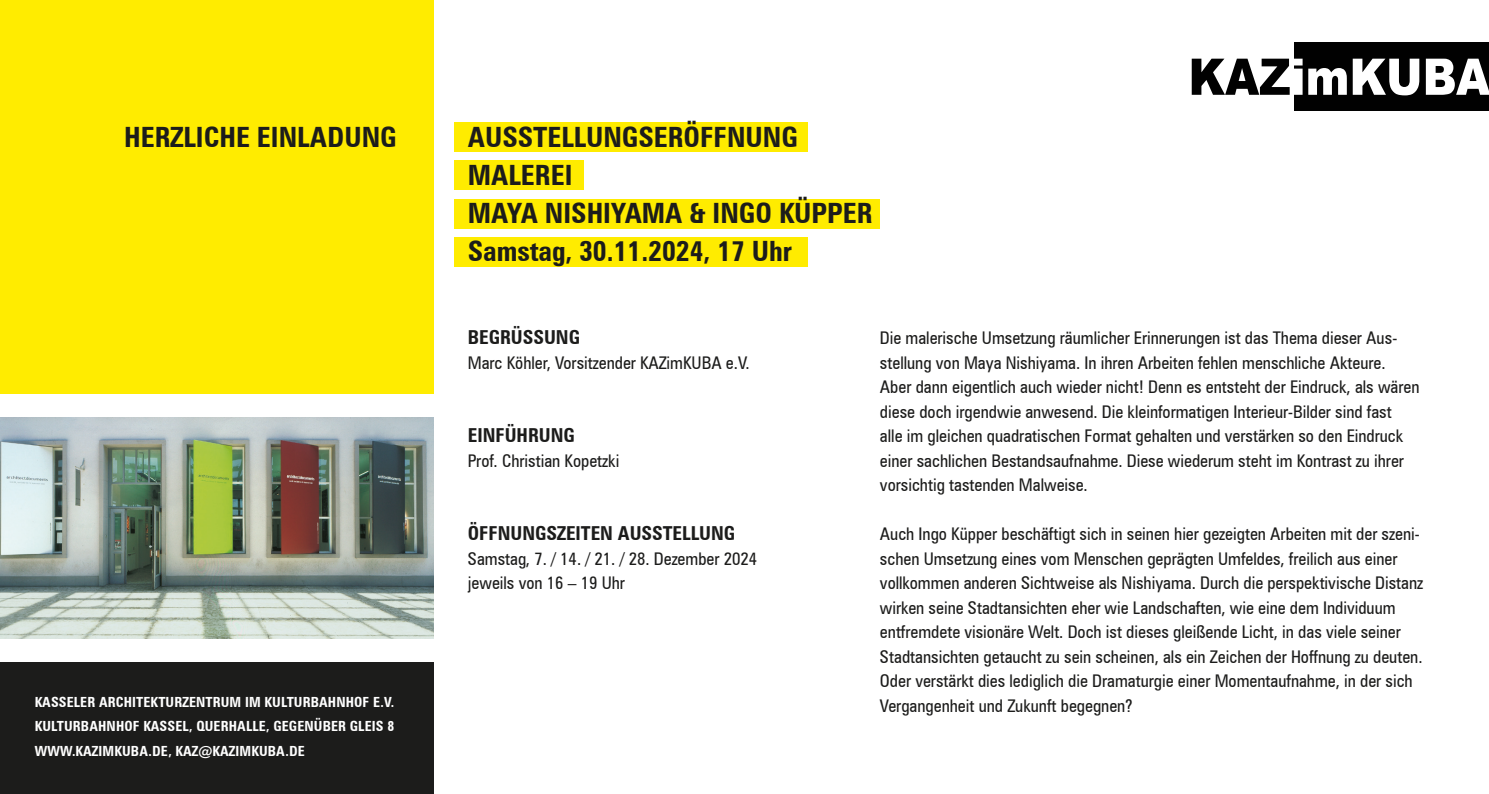
<style>
.page{position:relative;width:1489px;height:794px;background:#fff}
.page>*{position:absolute;margin:0;border:0;box-sizing:border-box;transform-origin:0 0}
.Fließtext{font:700 condensed 28px "Zurich BT";color:#1c1c1b}
.Fließtext-2{font:700 condensed 19.25px "Zurich BT";color:#1c1c1b}
.Fließtext-3{font:condensed 17.5px/24.5px "Zurich BT";color:#1c1c1b}
.Fließtext-4{font:700 condensed 14px/24.5px "Zurich BT";letter-spacing:.01em;color:#fff}
</style>
<div class="page">
<div style="left:454px;top:160px;width:129px;height:30px;background:#ffec00"></div>
<div style="left:454px;top:122px;width:354px;height:30px;background:#ffec00"></div>
<div style="left:454px;top:199px;width:426px;height:30px;background:#ffec00"></div>
<div style="left:454px;top:237px;width:354px;height:30px;background:#ffec00"></div>
<div style="left:0;top:0;width:433px;height:393px;background:#ffec00"></div>
<div style="left:0;top:662px;width:433px;height:132px;background:#1c1c1b"></div>
<img style="left:0;top:417px;width:433px;height:221px">
<div style="left:1294px;top:43px;width:194px;height:68px;background:#010101"></div>
<svg style="left:1191px;top:59px;width:111px;height:36px"></svg>
<svg style="left:1308px;top:68px;width:38px;height:27px"></svg>
<svg style="left:1352px;top:59px;width:67px;height:36px"></svg>
<svg style="left:1425px;top:59px;width:63px;height:36px"></svg>
<p class="Fließtext" style="left:124px;top:120px;width:274px">HERZLICHE EINLADUNG</p>
<p class="Fließtext-4" style="left:35px;top:689px;width:361px">KASSELER ARCHITEKTURZENTRUM IM KULTURBAHNHOF E.V.<br>KULTURBAHNHOF KASSEL, QUERHALLE, GEGENÜBER GLEIS 8</p>
<p class="Fließtext-4" style="left:35px;top:738px;width:272px">WWW.KAZIMKUBA.DE, KAZ@KAZIMKUBA.DE</p>
<p class="Fließtext" style="left:468px;top:120px;width:332px">AUSSTELLUNGSERÖFFNUNG</p>
<p class="Fließtext" style="left:468px;top:158px;width:106px">MALEREI</p>
<p class="Fließtext" style="left:468px;top:196px;width:406px">MAYA NISHIYAMA &amp; INGO KÜPPER</p>
<p class="Fließtext" style="left:468px;top:234px;width:326px">Samstag, 30.11.2024, 17 Uhr</p>
<p class="Fließtext-2" style="left:468px;top:325px;width:114px">BEGRÜSSUNG</p>
<p class="Fließtext-3" style="left:468px;top:350px;width:283px">Marc Köhler, Vorsitzender KAZimKUBA e.V.</p>
<p class="Fließtext-2" style="left:468px;top:423px;width:109px">EINFÜHRUNG</p>
<p class="Fließtext-3" style="left:468px;top:448px;width:153px">Prof. Christian Kopetzki</p>
<p class="Fließtext-2" style="left:468px;top:521px;width:269px">ÖFFNUNGSZEITEN AUSSTELLUNG</p>
<p class="Fließtext-3" style="left:468px;top:546px;width:291px">Samstag, 7. / 14. / 21. / 28. Dezember 2024</p>
<p class="Fließtext-3" style="left:468px;top:570px;width:159px">jeweils von 16 – 19 Uhr</p>
<p class="Fließtext-3" style="left:880px;top:325px;width:541px">Die malerische Umsetzung räumlicher Erinnerungen ist das Thema dieser Aus&shy;stellung von Maya Nishiyama. In ihren Arbeiten fehlen menschliche Akteure.<br>Aber dann eigentlich auch wieder nicht! Denn es entsteht der Eindruck, als wären diese doch irgendwie anwesend. Die kleinformatigen Interieur-Bilder sind fast<br>alle im gleichen quadratischen Format gehalten und verstärken so den Eindruck einer sachlichen Bestandsaufnahme. Diese wiederum steht im Kontrast zu ihrer vorsichtig tastenden Malweise.</p>
<p class="Fließtext-3" style="left:880px;top:521px;width:544px">Auch Ingo Küpper beschäftigt sich in seinen hier gezeigten Arbeiten mit der szeni&shy;schen Umsetzung eines vom Menschen geprägten Umfeldes, freilich aus einer vollkommen anderen Sichtweise als Nishiyama. Durch die perspektivische Distanz wirken seine Stadtansichten eher wie Landschaften, wie eine dem Individuum entfremdete visionäre Welt. Doch ist dieses gleißende Licht, in das viele seiner Stadtansichten getaucht zu sein scheinen, als ein Zeichen der Hoffnung zu deuten.<br>Oder verstärkt dies lediglich die Dramaturgie einer Momentaufnahme, in der sich Vergangenheit und Zukunft begegnen?</p>
</div>
